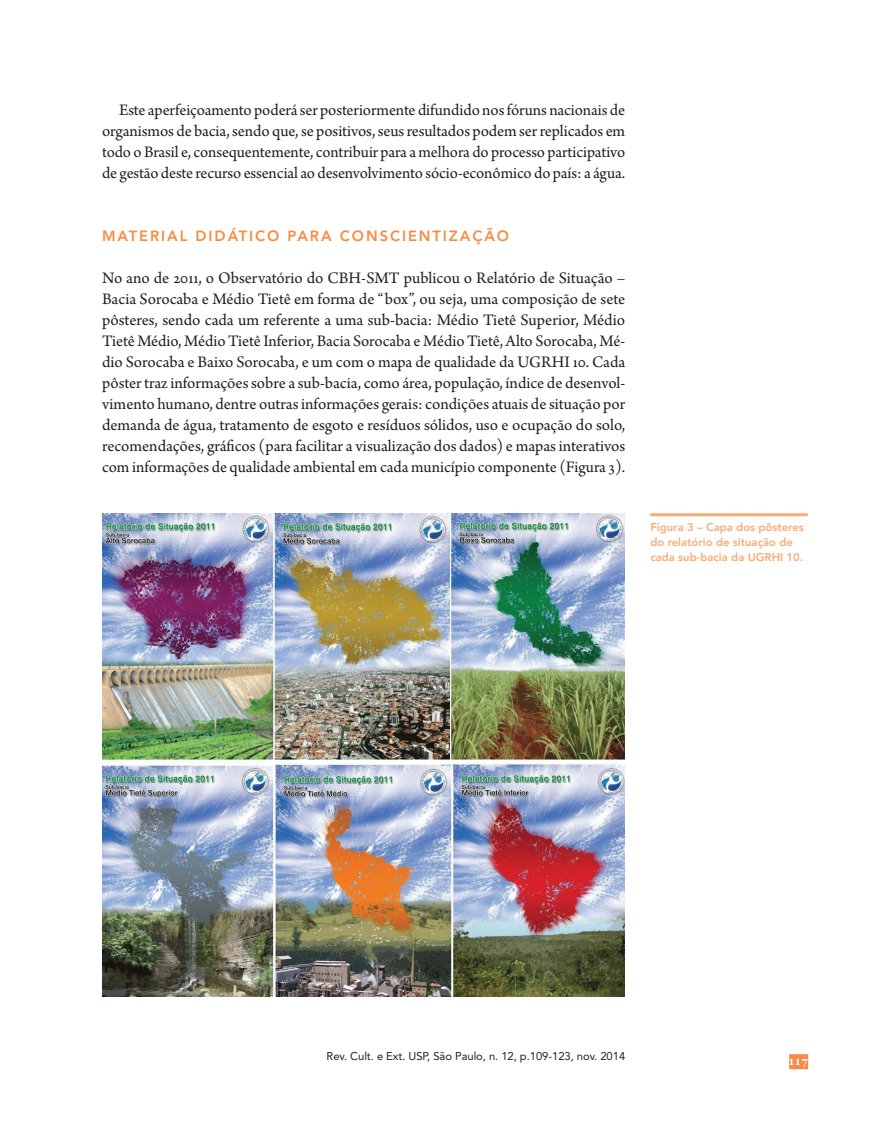
<style>
.page{position:relative;width:872px;height:1127px;background:#fff}
.page>*{position:absolute;margin:0;border:0;box-sizing:border-box;transform-origin:0 0}
.sem_recuo{font:16.95px/21px "Arno Pro";color:#231f20;text-align:justify}
.texto{font:16.95px/21px "Arno Pro";letter-spacing:-.005em;color:#231f20;text-align:justify}
.t1{font:600 15px "Arno Pro";color:#fff}
.sub_1{font:800 14.7px "Avenir LT Std";letter-spacing:.13em;color:#f68c45}
.legenda_fio_acima{font:800 11.25px/15px "Avenir LT Std";color:#f9ab76}
.t2{font:11.25px "Avenir LT Std";letter-spacing:-.005em;color:#231f20}
</style>
<div class="page">
<div style="left:789px;top:1054px;width:19px;height:15px;background:#f68c45"></div>
<img style="left:102px;top:514px;width:522px;height:483px">
<hr style="left:650px;top:513px;width:157px;height:3px;background:#f9ab76">
<p class="texto" style="left:102px;top:100px;width:525px;text-indent:17px">Este aperfeiçoamento poderá ser posteriormente difundido nos fóruns nacionais de organismos de bacia, sendo que, se positivos, seus resultados podem ser replicados em todo o Brasil e, consequentemente, contribuir para a melhora do processo participativo de gestão deste recurso essencial ao desenvolvimento sócio-econômico do país: a água.</p>
<p class="sub_1" style="left:102px;top:227px;width:408px">MATERIAL DIDÁTICO PARA CONSCIENTIZAÇÃO</p>
<p class="sem_recuo" style="left:102px;top:268px;width:525px">No ano de 2011, o Observatório do CBH-SMT publicou o Relatório de Situação – Bacia Sorocaba e Médio Tietê em forma de “box”, ou seja, uma composição de sete pôsteres, sendo cada um referente a uma sub-bacia: Médio Tietê Superior, Médio Tietê Médio, Médio Tietê Inferior, Bacia Sorocaba e Médio Tietê, Alto Sorocaba, Mé&shy;dio Sorocaba e Baixo Sorocaba, e um com o mapa de qualidade da UGRHI 10. Cada pôster traz informações sobre a sub-bacia, como área, população, índice de desenvol&shy;vimento humano, dentre outras informações gerais: condições atuais de situação por demanda de água, tratamento de esgoto e resíduos sólidos, uso e ocupação do solo, recomendações, gráficos (para facilitar a visualização dos dados) e mapas interativos com informações de qualidade ambiental em cada município componente (Figura 3).</p>
<p class="legenda_fio_acima" style="left:650px;top:520px;width:155px">Figura 3 – Capa dos pôsteres do relatório de situação de cada sub-bacia da UGRHI 10.</p>
<p class="t2" style="left:326px;top:1049px;width:300px">Rev. Cult. e Ext. USP, São Paulo, n. 12, p.109-123, nov. 2014</p>
<p class="t1" style="left:789px;top:1052px;width:21px">117</p>
</div>
